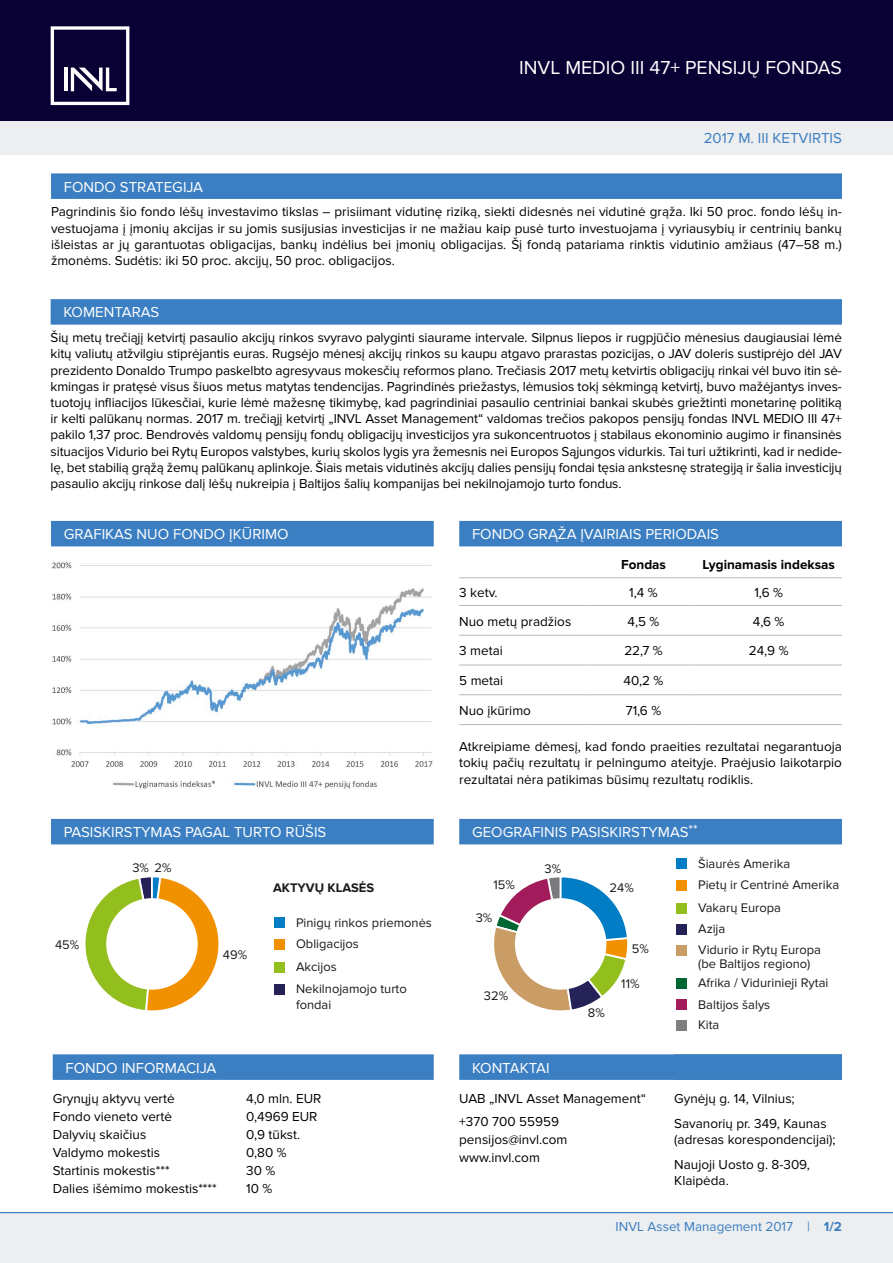
<style>
.page{position:relative;width:893px;height:1263px;background:#fff}
.page>*{position:absolute;margin:0;border:0;box-sizing:border-box;transform-origin:0 0}
.t1{font:19.5px "Proxima Nova";color:#fff}
.t2{font:15px "Proxima Nova";color:#fff}
.t3{font:15px "Proxima Nova";color:#3b7fc2}
.t4{font:13.5px/16.2px "Proxima Nova";color:#000}
.t5{font:13.5px "Proxima Nova";color:#3b7fc2}
.t6{font:700 13.5px "Proxima Nova";color:#000}
.t7{font:12.9px/22.6px "Proxima Nova";color:#1a1a18}
.t8{font:700 12.9px "Proxima Nova";color:#1a1a18}
.s1{font-weight:700}
</style>
<div class="page">
<div style="left:0;top:117px;width:893px;height:37px;background:#eceeef"></div>
<div style="left:0;top:0;width:893px;height:120px;background:#090034"></div>
<div style="left:0;top:1212px;width:893px;height:51px;background:#eceeef"></div>
<hr style="left:0;top:1212px;width:893px;height:1px;background:#3b7fc2">
<svg style="left:51px;top:26px;width:78px;height:79px"></svg>
<div style="left:51px;top:299px;width:791px;height:26px;background:#3b7fc2"></div>
<div style="left:51px;top:173px;width:791px;height:26px;background:#3b7fc2"></div>
<div style="left:51px;top:521px;width:383px;height:25px;background:#3b7fc2"></div>
<div style="left:51px;top:819px;width:383px;height:25px;background:#3b7fc2"></div>
<div style="left:459px;top:521px;width:383px;height:25px;background:#3b7fc2"></div>
<div style="left:459px;top:819px;width:383px;height:25px;background:#3b7fc2"></div>
<div style="left:53px;top:1054px;width:381px;height:26px;background:#3b7fc2"></div>
<div style="left:459px;top:1054px;width:383px;height:26px;background:#3b7fc2"></div>
<svg style="left:85px;top:877px;width:134px;height:134px"></svg>
<div style="left:106px;top:898px;width:92px;height:92px;background:#fff;border-radius:50%"></div>
<div style="left:274px;top:917px;width:11px;height:11px;background:#007dc4"></div>
<div style="left:274px;top:939px;width:11px;height:11px;background:#f29100"></div>
<div style="left:274px;top:962px;width:11px;height:11px;background:#93bf1e"></div>
<div style="left:274px;top:984px;width:11px;height:11px;background:#252258"></div>
<svg style="left:494px;top:877px;width:134px;height:134px"></svg>
<div style="left:515px;top:898px;width:91px;height:92px;background:#fff;border-radius:50%"></div>
<div style="left:676px;top:858px;width:11px;height:11px;background:#007dc4"></div>
<div style="left:676px;top:880px;width:11px;height:11px;background:#f29100"></div>
<div style="left:676px;top:903px;width:11px;height:11px;background:#93bf1e"></div>
<div style="left:676px;top:924px;width:11px;height:11px;background:#252258"></div>
<div style="left:676px;top:945px;width:11px;height:11px;background:#ca9d66"></div>
<div style="left:676px;top:978px;width:11px;height:11px;background:#006632"></div>
<div style="left:676px;top:999px;width:11px;height:11px;background:#a21b5b"></div>
<div style="left:676px;top:1020px;width:11px;height:11px;background:#7e7f7e"></div>
<hr style="left:459px;top:577px;width:133px;height:1px;background:#b6b7bb">
<hr style="left:592px;top:577px;width:103px;height:1px;background:#b6b7bb">
<hr style="left:695px;top:577px;width:147px;height:1px;background:#b6b7bb">
<hr style="left:459px;top:605px;width:133px;height:1px;background:#b6b7bb">
<hr style="left:592px;top:605px;width:103px;height:1px;background:#b6b7bb">
<hr style="left:695px;top:605px;width:147px;height:1px;background:#b6b7bb">
<hr style="left:459px;top:635px;width:133px;height:1px;background:#b6b7bb">
<hr style="left:592px;top:635px;width:103px;height:1px;background:#b6b7bb">
<hr style="left:695px;top:635px;width:147px;height:1px;background:#b6b7bb">
<hr style="left:459px;top:665px;width:133px;height:1px;background:#b6b7bb">
<hr style="left:592px;top:665px;width:103px;height:1px;background:#b6b7bb">
<hr style="left:695px;top:665px;width:147px;height:1px;background:#b6b7bb">
<hr style="left:459px;top:694px;width:133px;height:1px;background:#b6b7bb">
<hr style="left:592px;top:694px;width:103px;height:1px;background:#b6b7bb">
<hr style="left:695px;top:694px;width:147px;height:1px;background:#b6b7bb">
<hr style="left:459px;top:724px;width:133px;height:1px;background:#b6b7bb">
<hr style="left:592px;top:724px;width:103px;height:1px;background:#b6b7bb">
<hr style="left:695px;top:724px;width:147px;height:1px;background:#b6b7bb">
<img style="left:52px;top:562px;width:381px;height:227px">
<h1 class="t1" style="left:519px;top:56px;width:324px">INVL MEDIO III 47+ PENSIJŲ FONDAS</h1>
<p class="t3" style="left:704px;top:130px;width:140px">2017 M. III KETVIRTIS</p>
<p class="t2" style="left:64px;top:178px;width:141px">FONDO STRATEGIJA</p>
<p class="t4" style="left:51px;top:204px;width:792px;text-align:justify">Pagrindinis šio fondo lėšų investavimo tikslas – prisiimant vidutinę riziką, siekti didesnės nei vidutinė grąža. Iki 50 proc. fondo lėšų in&shy;vestuojama į įmonių akcijas ir su jomis susijusias investicijas ir ne mažiau kaip pusė turto investuojama į vyriausybių ir centrinių bankų išleistas ar jų garantuotas obligacijas, bankų indėlius bei įmonių obligacijas. Šį fondą patariama rinktis vidutinio amžiaus (47–58 m.) žmonėms. Sudėtis: iki 50 proc. akcijų, 50 proc. obligacijos.</p>
<p class="t2" style="left:63px;top:304px;width:97px">KOMENTARAS</p>
<p class="t4" style="left:51px;top:330px;width:793px;text-align:justify">Šių metų trečiąjį ketvirtį pasaulio akcijų rinkos svyravo palyginti siaurame intervale. Silpnus liepos ir rugpjūčio mėnesius daugiausiai lėmė kitų valiutų atžvilgiu stiprėjantis euras. Rugsėjo mėnesį akcijų rinkos su kaupu atgavo prarastas pozicijas, o JAV doleris sustiprėjo dėl JAV prezidento Donaldo Trumpo paskelbto agresyvaus mokesčių reformos plano. Trečiasis 2017 metų ketvirtis obligacijų rinkai vėl buvo itin sė&shy;kmingas ir pratęsė visus šiuos metus matytas tendencijas. Pagrindinės priežastys, lėmusios tokį sėkmingą ketvirtį, buvo mažėjantys inves&shy;tuotojų infliacijos lūkesčiai, kurie lėmė mažesnę tikimybę, kad pagrindiniai pasaulio centriniai bankai skubės griežtinti monetarinę politiką ir kelti palūkanų normas. 2017 m. trečiąjį ketvirtį „INVL Asset Management“ valdomas trečios pakopos pensijų fondas INVL MEDIO III 47+ pakilo 1,37 proc. Bendrovės valdomų pensijų fondų obligacijų investicijos yra sukoncentruotos į stabilaus ekonominio augimo ir finansinės situacijos Vidurio bei Rytų Europos valstybes, kurių skolos lygis yra žemesnis nei Europos Sąjungos vidurkis. Tai turi užtikrinti, kad ir nedide&shy;lę, bet stabilią grąžą žemų palūkanų aplinkoje. Šiais metais vidutinės akcijų dalies pensijų fondai tęsia ankstesnę strategiją ir šalia investicijų pasaulio akcijų rinkose dalį lėšų nukreipia į Baltijos šalių kompanijas bei nekilnojamojo turto fondus.</p>
<p class="t2" style="left:64px;top:526px;width:226px">GRAFIKAS NUO FONDO ĮKŪRIMO</p>
<p class="t2" style="left:472px;top:526px;width:249px">FONDO GRĄŽA ĮVAIRIAIS PERIODAIS</p>
<p class="t6" style="left:621px;top:557px;width:46px">Fondas</p>
<p class="t6" style="left:702px;top:557px;width:134px">Lyginamasis indeksas</p>
<p class="t4" style="left:459px;top:585px;width:40px">3 ketv.</p>
<p class="t4" style="left:629px;top:585px;width:30px">1,4 %</p>
<p class="t4" style="left:754px;top:585px;width:30px">1,6 %</p>
<p class="t4" style="left:459px;top:613px;width:114px">Nuo metų pradžios</p>
<p class="t4" style="left:628px;top:613px;width:33px">4,5 %</p>
<p class="t4" style="left:753px;top:613px;width:33px">4,6 %</p>
<p class="t4" style="left:459px;top:643px;width:45px">3 metai</p>
<p class="t4" style="left:624px;top:643px;width:40px">22,7 %</p>
<p class="t4" style="left:749px;top:643px;width:41px">24,9 %</p>
<p class="t4" style="left:459px;top:673px;width:46px">5 metai</p>
<p class="t4" style="left:624px;top:673px;width:41px">40,2 %</p>
<p class="t4" style="left:459px;top:703px;width:73px">Nuo įkūrimo</p>
<p class="t4" style="left:626px;top:703px;width:37px">71,6 %</p>
<p class="t4" style="left:459px;top:739px;width:384px;text-align:justify">Atkreipiame dėmesį, kad fondo praeities rezultatai negarantuoja tokių pačių rezultatų ir pelningumo ateityje. Praėjusio laikotarpio rezultatai nėra patikimas būsimų rezultatų rodiklis.</p>
<p class="t2" style="left:64px;top:823px;width:264px">PASISKIRSTYMAS PAGAL TURTO RŪŠIS</p>
<p class="t2" style="left:472px;top:823px;width:227px">GEOGRAFINIS PASISKIRSTYMAS<sup>**</sup></p>
<p class="t7" style="left:132px;top:856px;width:41px">3% 2%</p>
<p class="t7" style="left:545px;top:857px;width:18px">3%</p>
<p class="t7" style="left:698px;top:852px;width:93px">Šiaurės Amerika</p>
<p class="t8" style="left:273px;top:880px;width:103px">AKTYVŲ KLASĖS</p>
<p class="t7" style="left:493px;top:874px;width:23px">15%</p>
<p class="t7" style="left:610px;top:876px;width:26px">24%</p>
<p class="t7" style="left:698px;top:874px;width:142px">Pietų ir Centrinė Amerika</p>
<p class="t7" style="left:55px;top:933px;width:26px">45%</p>
<p class="t7" style="left:223px;top:943px;width:26px">49%</p>
<p class="t7" style="left:296px;top:912px;width:137px">Pinigų rinkos priemonės</p>
<p class="t7" style="left:296px;top:933px;width:112px">Obligacijos<br>Akcijos<br>Nekilnojamojo turto</p>
<p class="t7" style="left:296px;top:993px;width:37px">fondai</p>
<p class="t7" style="left:476px;top:906px;width:18px">3%</p>
<p class="t7" style="left:484px;top:984px;width:26px">32%</p>
<p class="t7" style="left:588px;top:1002px;width:18px">8%</p>
<p class="t7" style="left:632px;top:938px;width:19px">5%</p>
<p class="t7" style="left:621px;top:973px;width:20px">11%</p>
<p class="t7" style="left:698px;top:897px;width:124px;line-height:21.1px">Vakarų Europa<br>Azija<br>Vidurio ir Rytų Europa</p>
<p class="t7" style="left:698px;top:954px;width:132px;line-height:19.2px">(be Baltijos regiono)<br>Afrika / Vidurinieji Rytai</p>
<p class="t7" style="left:698px;top:994px;width:74px;line-height:20.7px">Baltijos šalys<br>Kita</p>
<p class="t2" style="left:65px;top:1059px;width:153px">FONDO INFORMACIJA</p>
<p class="t4" style="left:53px;top:1091px;width:123px">Grynųjų aktyvų vertė</p>
<p class="t4" style="left:246px;top:1091px;width:77px">4,0 mln. EUR</p>
<p class="t4" style="left:53px;top:1109px;width:121px">Fondo vieneto vertė</p>
<p class="t4" style="left:246px;top:1109px;width:73px">0,4969 EUR</p>
<p class="t4" style="left:53px;top:1127px;width:95px">Dalyvių skaičius</p>
<p class="t4" style="left:246px;top:1127px;width:56px">0,9 tūkst.</p>
<p class="t4" style="left:53px;top:1145px;width:109px">Valdymo mokestis</p>
<p class="t4" style="left:246px;top:1145px;width:42px">0,80 %</p>
<p class="t4" style="left:53px;top:1163px;width:118px">Startinis mokestis***</p>
<p class="t4" style="left:246px;top:1163px;width:31px">30 %</p>
<p class="t4" style="left:53px;top:1181px;width:166px">Dalies išėmimo mokestis****</p>
<p class="t4" style="left:246px;top:1181px;width:28px">10 %</p>
<p class="t2" style="left:472px;top:1059px;width:79px">KONTAKTAI</p>
<p class="t4" style="left:459px;top:1088px;width:188px;line-height:22.2px">UAB „INVL Asset Management“ +370 700 55959</p>
<p class="t4" style="left:459px;top:1130px;width:110px;line-height:18px">pensijos@invl.com www.invl.com</p>
<p class="t4" style="left:674px;top:1087px;width:154px;line-height:24.8px">Gynėjų g. 14, Vilnius;<br>Savanorių pr. 349, Kaunas</p>
<p class="t4" style="left:674px;top:1128px;width:163px;line-height:24.8px">(adresas korespondencijai);<br>Naujoji Uosto g. 8-309,</p>
<p class="t4" style="left:674px;top:1173px;width:56px">Klaipėda.</p>
<p class="t5" style="left:616px;top:1219px;width:228px">INVL Asset Management 2017 | <span class="s1">1/2</span></p>
</div>
